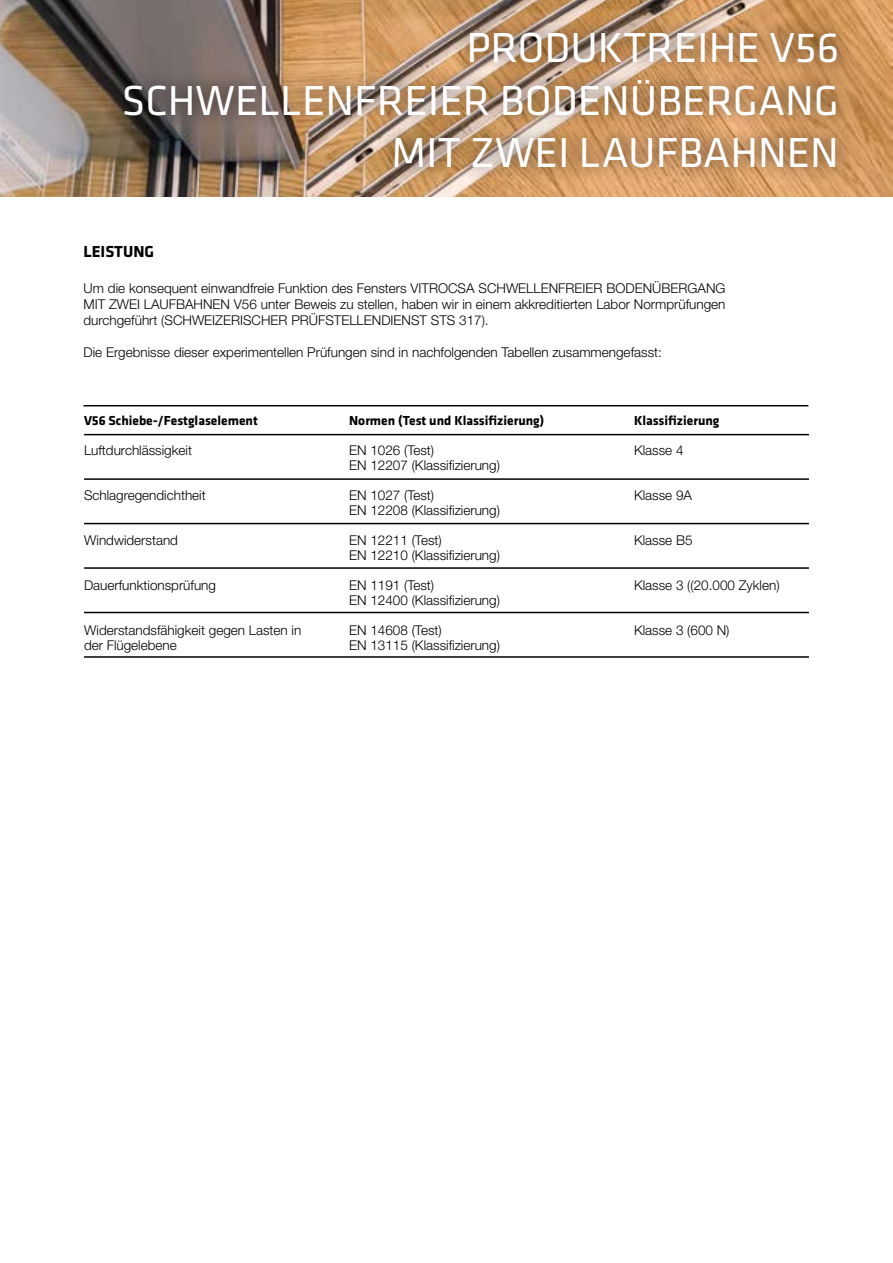
<style>
.page{position:relative;width:893px;height:1263px;background:#fff}
.page>*{position:absolute;margin:0;border:0;box-sizing:border-box;transform-origin:0 0}
.t1{font:43.5px/52.2px "Klavika";color:#fff;text-align:right}
.t2{font:700 16.5px "Klavika";color:#000}
.t3{font:300 13.5px/15px "Helvetica Neue LT Std";color:#000}
.t4{font:700 13.5px "Klavika";color:#000}
</style>
<div class="page">
<img style="left:0;top:0;width:893px;height:197px">
<hr style="left:83px;top:405px;width:725px;height:1px;background:#000">
<hr style="left:84px;top:434px;width:725px;height:1px;background:#000">
<hr style="left:84px;top:567px;width:725px;height:2px;background:#000">
<hr style="left:84px;top:478px;width:725px;height:2px;background:#000">
<hr style="left:84px;top:612px;width:725px;height:1px;background:#000">
<hr style="left:84px;top:523px;width:725px;height:1px;background:#000">
<hr style="left:84px;top:656px;width:725px;height:2px;background:#000">
<div style="left:108px;top:15px;width:746px;height:168px;background:#000;opacity:.63"></div>
<h1 class="t1" style="left:122px;top:23px;width:719px">PRODUKTREIHE V56<br>SCHWELLENFREIER BODENÜBERGANG<br>MIT ZWEI LAUFBAHNEN</h1>
<p class="t2" style="left:83px;top:239px;width:72px">LEISTUNG</p>
<p class="t3" style="left:83px;top:279px;width:643px;line-height:16.2px;text-align:justify">Um die konsequent einwandfreie Funktion des Fensters VITROCSA SCHWELLENFREIER BODENÜBERGANG MIT ZWEI LAUFBAHNEN V56 unter Beweis zu stellen, haben wir in einem akkreditierten Labor Normprüfungen durchgeführt (SCHWEIZERISCHER PRÜFSTELLENDIENST STS 317).</p>
<p class="t3" style="left:83px;top:345px;width:580px">Die Ergebnisse dieser experimentellen Prüfungen sind in nachfolgenden Tabellen zusammengefasst:</p>
<p class="t4" style="left:84px;top:410px;width:175px">V56 Schiebe-/Festglaselement</p>
<p class="t3" style="left:84px;top:442px;width:109px">Luftdurchlässigkeit</p>
<p class="t3" style="left:84px;top:487px;width:123px">Schlagregendichtheit</p>
<p class="t3" style="left:84px;top:532px;width:96px">Windwiderstand</p>
<p class="t3" style="left:84px;top:577px;width:134px">Dauerfunktionsprüfung</p>
<p class="t3" style="left:84px;top:622px;width:219px">Widerstandsfähigkeit gegen Lasten in der Flügelebene</p>
<p class="t4" style="left:349px;top:410px;width:197px">Normen (Test und Klassifizierung)</p>
<p class="t3" style="left:349px;top:442px;width:152px">EN 1026 (Test)<br>EN 12207 (Klassifizierung)</p>
<p class="t3" style="left:349px;top:487px;width:152px">EN 1027 (Test)<br>EN 12208 (Klassifizierung)</p>
<p class="t3" style="left:349px;top:532px;width:152px">EN 12211 (Test)<br>EN 12210 (Klassifizierung)</p>
<p class="t3" style="left:349px;top:577px;width:152px">EN 1191 (Test)<br>EN 12400 (Klassifizierung)</p>
<p class="t3" style="left:349px;top:622px;width:152px">EN 14608 (Test)<br>EN 13115 (Klassifizierung)</p>
<p class="t4" style="left:634px;top:410px;width:87px">Klassifizierung</p>
<p class="t3" style="left:634px;top:442px;width:51px">Klasse 4</p>
<p class="t3" style="left:634px;top:487px;width:60px">Klasse 9A</p>
<p class="t3" style="left:634px;top:532px;width:60px">Klasse B5</p>
<p class="t3" style="left:634px;top:577px;width:147px">Klasse 3 ((20.000 Zyklen)</p>
<p class="t3" style="left:634px;top:622px;width:97px">Klasse 3 (600 N)</p>
</div>
